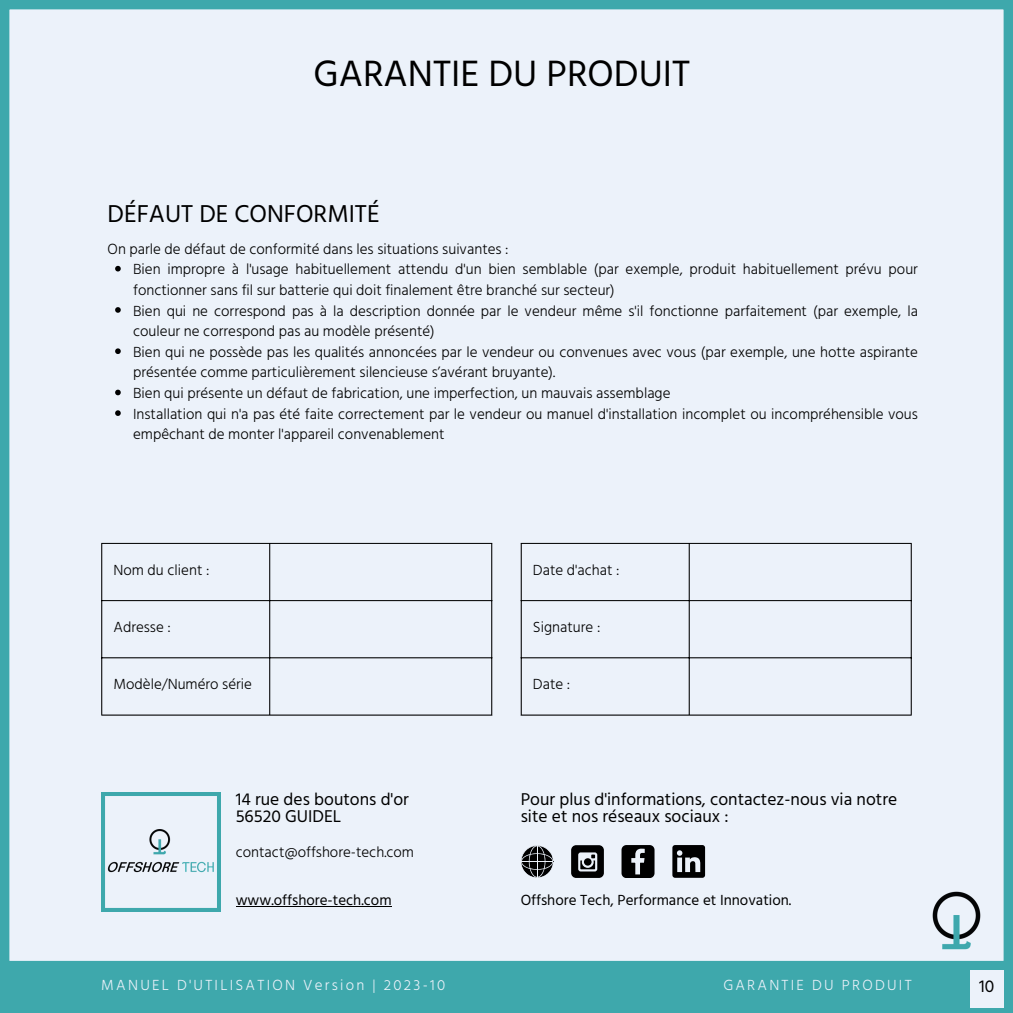
<style>
.page{position:relative;width:1013px;height:1013px;background:#fff}
.page>*{position:absolute;margin:0;border:0;box-sizing:border-box;transform-origin:0 0}
.t1{font:37.5px "Hind Jalandhar";color:#000}
.t2{font:25px "Hind Jalandhar";color:#000}
.t3{font:17.5px/16.9px "Hind Jalandhar";color:#000}
.t4{font:300 15px/20.6px "Hind Jalandhar";color:#000}
.t5{font:15px "Hind Jalandhar";color:#000}
.t6{font:300 15px "Hind Jalandhar";letter-spacing:.15em;color:#ecf2fa}
</style>
<div class="page">
<div style="left:0;top:0;width:1012px;height:961px;background:#ecf2fa"></div>
<div style="left:0;top:961px;width:1012px;height:51px;background:#3ea8ac"></div>
<hr style="left:101px;top:544px;width:1px;height:170px;background:#000">
<hr style="left:269px;top:544px;width:1px;height:170px;background:#000">
<hr style="left:491px;top:544px;width:1px;height:170px;background:#000">
<hr style="left:101px;top:543px;width:391px;height:1px;background:#000">
<hr style="left:101px;top:600px;width:391px;height:1px;background:#000">
<hr style="left:101px;top:657px;width:391px;height:1px;background:#000">
<hr style="left:101px;top:714px;width:391px;height:1px;background:#000">
<hr style="left:520px;top:544px;width:1px;height:170px;background:#000">
<hr style="left:688px;top:544px;width:1px;height:170px;background:#000">
<hr style="left:910px;top:544px;width:1px;height:170px;background:#000">
<hr style="left:520px;top:543px;width:391px;height:1px;background:#000">
<hr style="left:520px;top:600px;width:391px;height:1px;background:#000">
<hr style="left:520px;top:657px;width:391px;height:1px;background:#000">
<hr style="left:520px;top:714px;width:391px;height:1px;background:#000">
<svg style="left:101px;top:792px;width:119px;height:119px;background:#cde5ec"></svg>
<svg style="left:621px;top:845px;width:33px;height:32px"></svg>
<svg style="left:520px;top:845px;width:33px;height:33px"></svg>
<hr style="left:536px;top:846px;width:1px;height:31px;background:#ecf2fa">
<hr style="left:521px;top:861px;width:31px;height:1px;background:#ecf2fa">
<div style="left:571px;top:845px;width:33px;height:33px;background:#000;border-radius:5px"></div>
<svg style="left:578px;top:852px;width:19px;height:19px"></svg>
<div style="left:969px;top:970px;width:34px;height:38px;background:#ecf2fa"></div>
<img style="left:108px;top:829px;width:106px;height:45px">
<svg style="left:115px;top:266px;width:6px;height:5px"></svg>
<svg style="left:115px;top:307px;width:6px;height:6px"></svg>
<svg style="left:115px;top:348px;width:6px;height:6px"></svg>
<svg style="left:115px;top:389px;width:6px;height:6px"></svg>
<svg style="left:115px;top:410px;width:6px;height:6px"></svg>
<hr style="left:236px;top:906px;width:155px;height:1px;background:#000">
<img style="left:926px;top:890px;width:60px;height:60px">
<svg style="left:672px;top:845px;width:33px;height:32px"></svg>
<p class="t1" style="left:313px;top:51px;width:378px">GARANTIE DU PRODUIT</p>
<p class="t2" style="left:108px;top:198px;width:273px">DÉFAUT DE CONFORMITÉ</p>
<p class="t4" style="left:108px;top:238px;width:402px">On parle de défaut de conformité dans les situations suivantes :</p>
<p class="t4" style="left:133px;top:259px;width:786px">Bien impropre à l'usage habituellement attendu d'un bien semblable (par exemple, produit habituellement prévu pour fonctionner sans fil sur batterie qui doit finalement être branché sur secteur)</p>
<p class="t4" style="left:133px;top:300px;width:786px">Bien qui ne correspond pas à la description donnée par le vendeur même s'il fonctionne parfaitement (par exemple, la couleur ne correspond pas au modèle présenté)</p>
<p class="t4" style="left:133px;top:341px;width:786px">Bien qui ne possède pas les qualités annoncées par le vendeur ou convenues avec vous (par exemple, une hotte aspirante présentée comme particulièrement silencieuse s’avérant bruyante).</p>
<p class="t4" style="left:133px;top:382px;width:539px">Bien qui présente un défaut de fabrication, une imperfection, un mauvais assemblage</p>
<p class="t4" style="left:133px;top:403px;width:786px">Installation qui n'a pas été faite correctement par le vendeur ou manuel d'installation incomplet ou incompréhensible vous empêchant de monter l'appareil convenablement</p>
<p class="t4" style="left:113px;top:559px;width:97px">Nom du client :</p>
<p class="t4" style="left:533px;top:559px;width:88px">Date d'achat :</p>
<p class="t4" style="left:113px;top:616px;width:59px">Adresse :</p>
<p class="t4" style="left:533px;top:616px;width:69px">Signature :</p>
<p class="t4" style="left:113px;top:673px;width:140px">Modèle/Numéro série</p>
<p class="t4" style="left:533px;top:673px;width:39px">Date :</p>
<p class="t3" style="left:236px;top:790px;width:175px">14 rue des boutons d'or</p>
<p class="t3" style="left:236px;top:807px;width:107px">56520 GUIDEL</p>
<p class="t3" style="left:520px;top:790px;width:378px">Pour plus d'informations, contactez-nous via notre site et nos réseaux sociaux :</p>
<p class="t4" style="left:236px;top:841px;width:180px">contact@offshore-tech.com</p>
<p class="t5" style="left:236px;top:891px;width:157px">www.offshore-tech.com</p>
<p class="t5" style="left:520px;top:891px;width:272px">Offshore Tech, Performance et Innovation.</p>
<p class="t6" style="left:101px;top:976px;width:345px">MANUEL D'UTILISATION Version | 2023-10</p>
<p class="t6" style="left:723px;top:976px;width:190px">GARANTIE DU PRODUIT</p>
<p class="t3" style="left:979px;top:977px;width:17px">10</p>
</div>
